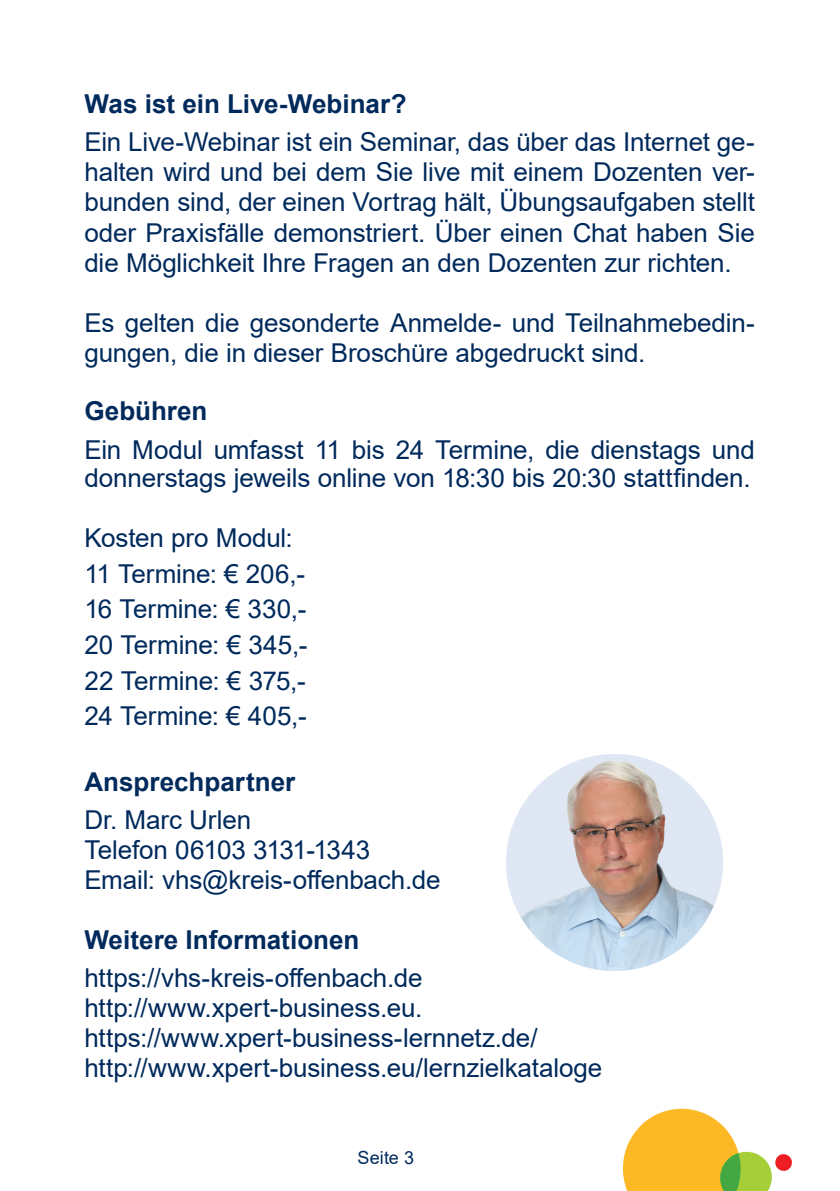
<style>
.page{position:relative;width:840px;height:1191px;background:#fff}
.page>*{position:absolute;margin:0;border:0;box-sizing:border-box;transform-origin:0 0}
.Überschriften{font:26px/30px "Arial";letter-spacing:-.005em;color:#002a5c}
.Überschriften-2{font:700 26px "Arial";color:#002a5c}
.t1{font:18px "Arial";letter-spacing:.005em;color:#002a5c}
</style>
<div class="page">
<svg style="left:622px;top:1108px;width:170px;height:83px"></svg>
<img style="left:506px;top:754px;width:216px;height:216px">
<p class="Überschriften-2" style="left:84px;top:86px;width:323px">Was ist ein Live-Webinar?</p>
<p class="Überschriften" style="left:84px;top:127px;width:671px;text-align:justify">Ein Live-Webinar ist ein Seminar, das über das Internet ge&shy;halten wird und bei dem Sie live mit einem Dozenten ver&shy;bunden sind, der einen Vortrag hält, Übungsaufgaben stellt oder Praxisfälle demonstriert. Über einen Chat haben Sie die Möglichkeit Ihre Fragen an den Dozenten zur richten.</p>
<p class="Überschriften" style="left:84px;top:307px;width:671px">Es gelten die gesonderte Anmelde- und Teilnahmebedin&shy;gungen, die in dieser Broschüre abgedruckt sind.</p>
<p class="Überschriften-2" style="left:84px;top:392px;width:124px">Gebühren</p>
<p class="Überschriften" style="left:84px;top:435px;width:671px;line-height:28px">Ein Modul umfasst 11 bis 24 Termine, die dienstags und donnerstags jeweils online von 18:30 bis 20:30 stattfinden.</p>
<p class="Überschriften" style="left:84px;top:522px;width:210px">Kosten pro Modul:</p>
<p class="Überschriften" style="left:84px;top:558px;width:222px">11 Termine: € 206,-</p>
<p class="Überschriften" style="left:84px;top:594px;width:223px">16 Termine: € 330,-</p>
<p class="Überschriften" style="left:84px;top:629px;width:224px">20 Termine: € 345,-</p>
<p class="Überschriften" style="left:84px;top:665px;width:223px">22 Termine: € 375,-</p>
<p class="Überschriften" style="left:84px;top:701px;width:224px">24 Termine: € 405,-</p>
<p class="Überschriften-2" style="left:84px;top:763px;width:212px">Ansprechpartner</p>
<p class="Überschriften" style="left:84px;top:804px;width:168px">Dr. Marc Urlen</p>
<p class="Überschriften" style="left:84px;top:834px;width:287px">Telefon 06103 3131-1343</p>
<p class="Überschriften" style="left:84px;top:864px;width:357px">Email: vhs@kreis-offenbach.de</p>
<p class="Überschriften-2" style="left:84px;top:921px;width:276px">Weitere Informationen</p>
<p class="Überschriften" style="left:84px;top:962px;width:339px">https://vhs-kreis-offenbach.de</p>
<p class="Überschriften" style="left:84px;top:992px;width:339px">http://www.xpert-business.eu.</p>
<p class="Überschriften" style="left:84px;top:1022px;width:454px">https://www.xpert-business-lernnetz.de/</p>
<p class="Überschriften" style="left:84px;top:1052px;width:519px">http://www.xpert-business.eu/lernzielkataloge</p>
<p class="t1" style="left:357px;top:1145px;width:58px">Seite 3</p>
</div>
